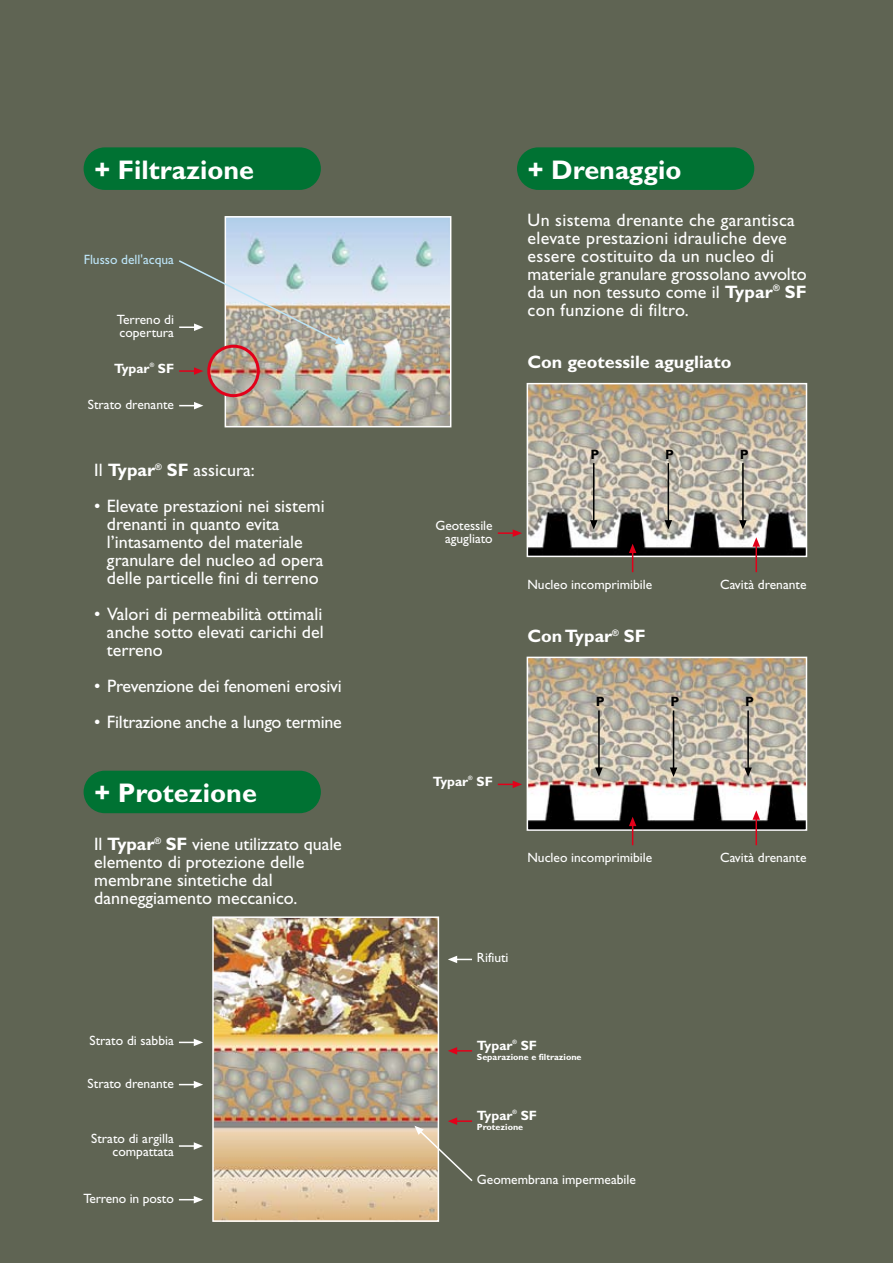
<style>
.page{position:relative;width:893px;height:1263px;background:#5f6453}
.page>*{position:absolute;margin:0;border:0;box-sizing:border-box;transform-origin:0 0}
.t1{font:700 27px "Gill Sans";color:#fff}
.t2{font:18px/18px "Gill Sans";color:#fff}
.t3{font:700 18px "Gill Sans";color:#fff}
.t4{font:13.5px/13.5px "Gill Sans";color:#fff;text-align:right}
.t5{font:700 13.5px "Gill Sans";color:#fff}
.t6{font:13.5px "Gill Sans";color:#bce4f7}
.t7{font:700 13.5px "Gill Sans";color:#000}
.t8{font:700 9px "Gill Sans";color:#fff}
.t9{font:700 6px "Gill Sans";color:#fff}
.s1{font-weight:700}
</style>
<div class="page">
<div style="left:84px;top:147px;width:237px;height:43px;background:#007233;border-radius:21px"></div>
<img style="left:228px;top:219px;width:220px;height:205px">
<div style="left:225px;top:216px;width:226px;height:211px;border:2px solid #fff"></div>
<img style="left:215px;top:919px;width:221px;height:300px">
<div style="left:212px;top:916px;width:227px;height:306px;border:2px solid #fff"></div>
<div style="left:84px;top:771px;width:237px;height:42px;background:#007233;border-radius:21px"></div>
<div style="left:517px;top:147px;width:237px;height:43px;background:#007233;border-radius:21px"></div>
<svg style="left:179px;top:367px;width:24px;height:8px"></svg>
<img style="left:209px;top:346px;width:49px;height:50px;border-radius:50%">
<div style="left:207px;top:345px;width:53px;height:52px;border:3px solid #e2001a;border-radius:50%"></div>
<svg style="left:179px;top:402px;width:24px;height:7px"></svg>
<svg style="left:179px;top:259px;width:166px;height:85px"></svg>
<svg style="left:179px;top:1039px;width:24px;height:7px"></svg>
<svg style="left:179px;top:1081px;width:24px;height:7px"></svg>
<svg style="left:179px;top:1142px;width:24px;height:8px"></svg>
<svg style="left:179px;top:1196px;width:24px;height:7px"></svg>
<svg style="left:448px;top:956px;width:24px;height:7px"></svg>
<svg style="left:448px;top:1047px;width:24px;height:7px"></svg>
<svg style="left:414px;top:1117px;width:59px;height:66px"></svg>
<img style="left:530px;top:386px;width:274px;height:168px">
<div style="left:527px;top:383px;width:280px;height:174px;border:2px solid #fff"></div>
<img style="left:530px;top:660px;width:274px;height:168px">
<div style="left:527px;top:657px;width:280px;height:174px;border:2px solid #fff"></div>
<svg style="left:498px;top:781px;width:24px;height:7px"></svg>
<svg style="left:498px;top:529px;width:24px;height:8px"></svg>
<svg style="left:629px;top:544px;width:7px;height:28px"></svg>
<hr style="left:755px;top:546px;width:2px;height:26px;background:#e2001a">
<svg style="left:752px;top:537px;width:8px;height:10px"></svg>
<svg style="left:629px;top:817px;width:7px;height:28px"></svg>
<hr style="left:755px;top:819px;width:2px;height:26px;background:#e2001a">
<svg style="left:752px;top:810px;width:8px;height:10px"></svg>
<hr style="left:593px;top:463px;width:1px;height:58px;background:#000">
<svg style="left:590px;top:520px;width:7px;height:9px"></svg>
<hr style="left:668px;top:463px;width:1px;height:58px;background:#000">
<svg style="left:665px;top:520px;width:7px;height:9px"></svg>
<hr style="left:742px;top:463px;width:2px;height:58px;background:#000">
<svg style="left:739px;top:520px;width:8px;height:9px"></svg>
<hr style="left:598px;top:710px;width:2px;height:58px;background:#000">
<svg style="left:595px;top:767px;width:8px;height:10px"></svg>
<hr style="left:673px;top:710px;width:1px;height:58px;background:#000">
<svg style="left:670px;top:767px;width:7px;height:10px"></svg>
<hr style="left:747px;top:710px;width:2px;height:58px;background:#000">
<svg style="left:744px;top:767px;width:8px;height:10px"></svg>
<h1 class="t1" style="left:95px;top:154px;width:161px">+ Filtrazione</h1>
<p class="t6" style="left:84px;top:252px;width:92px">Flusso dell'acqua</p>
<p class="t4" style="left:117px;top:313px;width:59px;text-align:left">Terreno di copertura</p>
<p class="t5" style="left:114px;top:360px;width:37px">Typar</p>
<p class="t9" style="left:150px;top:361px;width:6px">®</p>
<p class="t5" style="left:158px;top:360px;width:18px">SF</p>
<p class="t4" style="left:88px;top:397px;width:88px">Strato drenante</p>
<p class="t2" style="left:94px;top:461px;width:162px">Il <span class="s1">Typar</span><sup>®</sup> <span class="s1">SF</span> assicura:</p>
<p class="t2" style="left:107px;top:497px;width:219px;text-indent:-13px">• Elevate prestazioni nei sistemi drenanti in quanto evita l’intasamento del materiale granulare del nucleo ad opera delle particelle fini di terreno</p>
<p class="t2" style="left:107px;top:605px;width:218px;text-align:justify;text-indent:-13px">• Valori di permeabilità ottimali anche sotto elevati carichi del terreno</p>
<p class="t2" style="left:94px;top:677px;width:249px">• Prevenzione dei fenomeni erosivi</p>
<p class="t2" style="left:94px;top:713px;width:249px">• Filtrazione anche a lungo termine</p>
<h1 class="t1" style="left:95px;top:777px;width:164px">+ Protezione</h1>
<p class="t2" style="left:94px;top:835px;width:249px">Il <span class="s1">Typar</span><sup>®</sup> <span class="s1">SF</span> viene utilizzato quale elemento di protezione delle membrane sintetiche dal danneggiamento meccanico.</p>
<p class="t4" style="left:90px;top:1034px;width:86px">Strato di sabbia</p>
<p class="t4" style="left:88px;top:1076px;width:88px">Strato drenante</p>
<p class="t4" style="left:91px;top:1131px;width:84px">Strato di argilla compattata</p>
<p class="t4" style="left:83px;top:1191px;width:92px">Terreno in posto</p>
<h1 class="t1" style="left:528px;top:154px;width:155px">+ Drenaggio</h1>
<p class="t2" style="left:528px;top:210px;width:281px">Un sistema drenante che garantisca elevate prestazioni idrauliche deve essere costituito da un nucleo di materiale granulare grossolano avvolto da un non tessuto come il <span class="s1">Typar</span><sup>®</sup> <span class="s1">SF </span>con funzione di filtro.</p>
<p class="t3" style="left:527px;top:351px;width:206px">Con geotessile agugliato</p>
<p class="t4" style="left:435px;top:518px;width:59px">Geotessile agugliato</p>
<p class="t5" style="left:433px;top:773px;width:37px">Typar</p>
<p class="t9" style="left:468px;top:775px;width:6px">®</p>
<p class="t5" style="left:476px;top:773px;width:18px">SF</p>
<p class="t7" style="left:591px;top:446px;width:10px">P</p>
<p class="t7" style="left:665px;top:446px;width:10px">P</p>
<p class="t7" style="left:740px;top:446px;width:10px">P</p>
<p class="t4" style="left:527px;top:577px;width:126px">Nucleo incomprimibile</p>
<p class="t4" style="left:720px;top:577px;width:88px">Cavità drenante</p>
<p class="t3" style="left:527px;top:626px;width:120px">Con Typar<sup>®</sup> SF</p>
<p class="t7" style="left:596px;top:693px;width:10px">P</p>
<p class="t7" style="left:670px;top:693px;width:10px">P</p>
<p class="t7" style="left:745px;top:693px;width:10px">P</p>
<p class="t4" style="left:527px;top:850px;width:126px">Nucleo incomprimibile</p>
<p class="t4" style="left:720px;top:850px;width:88px">Cavità drenante</p>
<p class="t4" style="left:477px;top:951px;width:33px">Rifiuti</p>
<p class="t5" style="left:477px;top:1037px;width:37px">Typar</p>
<p class="t9" style="left:513px;top:1038px;width:6px">®</p>
<p class="t5" style="left:521px;top:1037px;width:18px">SF</p>
<p class="t8" style="left:477px;top:1052px;width:106px">Separazione e filtrazione</p>
<p class="t5" style="left:477px;top:1107px;width:37px">Typar</p>
<p class="t9" style="left:513px;top:1109px;width:6px">®</p>
<p class="t5" style="left:521px;top:1107px;width:18px">SF</p>
<p class="t8" style="left:477px;top:1122px;width:48px">Protezione</p>
<p class="t4" style="left:477px;top:1172px;width:161px">Geomembrana impermeabile</p>
</div>
